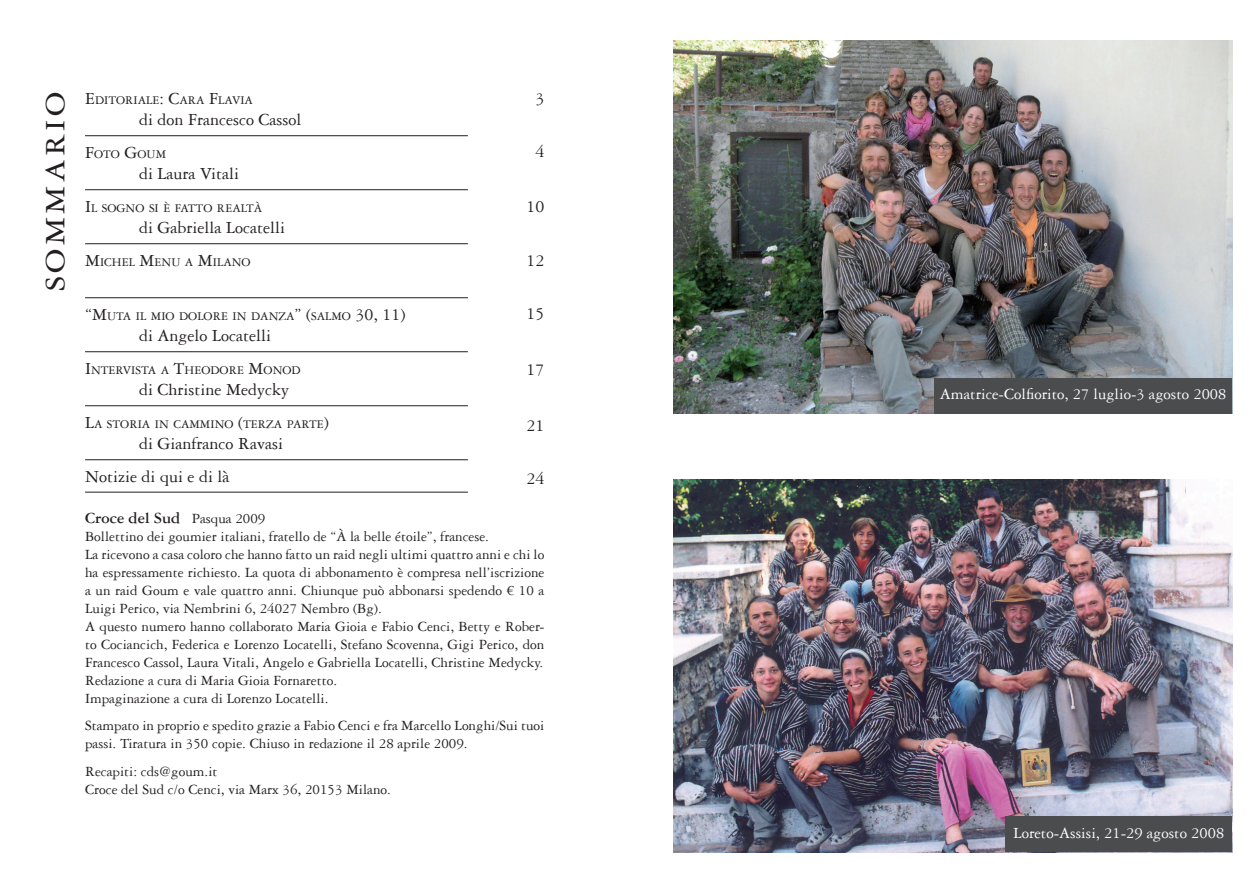
<style>
.page{position:relative;width:1259px;height:893px;background:#fff}
.page>*{position:absolute;margin:0;border:0;box-sizing:border-box;transform-origin:0 0}
.t1{font:30px "Garamond Three LT";letter-spacing:.1em;color:#231f20;scale:1.12 1}
.t2{font:18px/32.4px "Garamond Three LT";color:#231f20}
.t3{font:16.5px "Garamond Three LT";color:#fff}
.t4{font:700 16.5px "Garamond Three LT";color:#231f20}
.t5{font:15px/18px "Garamond Three LT";color:#231f20}
.t6{font:12.6px "Garamond Three LT";color:#231f20}
.s1{font-size:18px}
.s2{font-weight:400;font-size:15px}
</style>
<div class="page">
<img style="left:673px;top:41px;width:559px;height:372px">
<img style="left:673px;top:480px;width:559px;height:372px">
<div style="left:934px;top:378px;width:298px;height:36px;background:#4b4c4d"></div>
<div style="left:1005px;top:816px;width:227px;height:36px;background:#4b4c4d"></div>
<hr style="left:85px;top:135px;width:383px;height:1px;background:#231f20">
<hr style="left:85px;top:189px;width:383px;height:1px;background:#231f20">
<hr style="left:85px;top:243px;width:383px;height:1px;background:#231f20">
<hr style="left:85px;top:297px;width:383px;height:1px;background:#231f20">
<hr style="left:85px;top:351px;width:383px;height:1px;background:#231f20">
<hr style="left:85px;top:405px;width:383px;height:1px;background:#231f20">
<hr style="left:85px;top:459px;width:383px;height:1px;background:#231f20">
<hr style="left:85px;top:492px;width:383px;height:1px;background:#231f20">
<h1 class="t1" style="left:39px;top:291px;width:179px;rotate:-90deg">SOMMARIO</h1>
<p class="t6" style="left:85px;top:93px;width:169px"><span class="s1">E</span>DITORIALE<span class="s1">: C</span>ARA <span class="s1">F</span>LAVIA</p>
<p class="t2" style="left:139px;top:104px;width:164px">di don Francesco Cassol</p>
<p class="t6" style="left:85px;top:147px;width:83px"><span class="s1">F</span>OTO <span class="s1">G</span>OUM</p>
<p class="t2" style="left:139px;top:158px;width:102px">di Laura Vitali</p>
<p class="t6" style="left:85px;top:201px;width:179px"><span class="s1">I</span>L SOGNO SI È FATTO REALTÀ</p>
<p class="t2" style="left:139px;top:212px;width:148px">di Gabriella Locatelli</p>
<p class="t6" style="left:85px;top:255px;width:167px"><span class="s1">M</span>ICHEL <span class="s1">M</span>ENU A <span class="s1">M</span>ILANO</p>
<p class="t2" style="left:535px;top:82px;width:10px">3</p>
<p class="t2" style="left:535px;top:136px;width:10px">4</p>
<p class="t2" style="left:526px;top:190px;width:19px">10</p>
<p class="t2" style="left:526px;top:244px;width:19px">12</p>
<p class="t6" style="left:85px;top:309px;width:322px"><span class="s1">“M</span>UTA IL MIO DOLORE IN DANZA<span class="s1">” (</span>SALMO <span class="s1">30, 11)</span></p>
<p class="t2" style="left:139px;top:320px;width:134px">di Angelo Locatelli</p>
<p class="t6" style="left:85px;top:363px;width:217px"><span class="s1">I</span>NTERVISTA A <span class="s1">T</span>HEODORE <span class="s1">M</span>ONOD</p>
<p class="t2" style="left:139px;top:374px;width:151px">di Christine Medycky</p>
<p class="t6" style="left:85px;top:417px;width:245px"><span class="s1">L</span>A STORIA IN CAMMINO <span class="s1">(</span>TERZA PARTE<span class="s1">)</span></p>
<p class="t2" style="left:85px;top:428px;width:200px;text-indent:54px">di Gianfranco Ravasi<br>Notizie di qui e di là</p>
<p class="t4" style="left:85px;top:508px;width:182px">Croce del Sud <span class="s2">Pasqua 2009</span></p>
<p class="t5" style="left:85px;top:527px;width:461px">Bollettino dei goumier italiani, fratello de “À la belle étoile”, francese.<br>La ricevono a casa coloro che hanno fatto un raid negli ultimi quattro anni e chi lo ha espressamente richiesto. La quota di abbonamento è compresa nell’iscrizione a un raid Goum e vale quattro anni. Chiunque può abbonarsi spedendo € 10 a Luigi Perico, via Nembrini 6, 24027 Nembro (Bg).<br>A questo numero hanno collaborato Maria Gioia e Fabio Cenci, Betty e Rober&shy;to Cociancich, Federica e Lorenzo Locatelli, Stefano Scovenna, Gigi Perico, don Francesco Cassol, Laura Vitali, Angelo e Gabriella Locatelli, Christine Medycky.<br>Redazione a cura di Maria Gioia Fornaretto.<br>Impaginazione a cura di Lorenzo Locatelli.</p>
<p class="t5" style="left:85px;top:716px;width:461px">Stampato in proprio e spedito grazie a Fabio Cenci e fra Marcello Longhi/Sui tuoi passi. Tiratura in 350 copie. Chiuso in redazione il 28 aprile 2009.</p>
<p class="t5" style="left:85px;top:763px;width:307px">Recapiti: cds@goum.it<br>Croce del Sud c/o Cenci, via Marx 36, 20153 Milano.</p>
<p class="t2" style="left:526px;top:298px;width:19px">15</p>
<p class="t2" style="left:526px;top:354px;width:19px">17</p>
<p class="t2" style="left:526px;top:409px;width:19px">21</p>
<p class="t2" style="left:526px;top:463px;width:19px">24</p>
<p class="t3" style="left:940px;top:385px;width:288px">Amatrice-Colfiorito, 27 luglio-3 agosto 2008</p>
<p class="t3" style="left:1013px;top:824px;width:212px">Loreto-Assisi, 21-29 agosto 2008</p>
</div>
